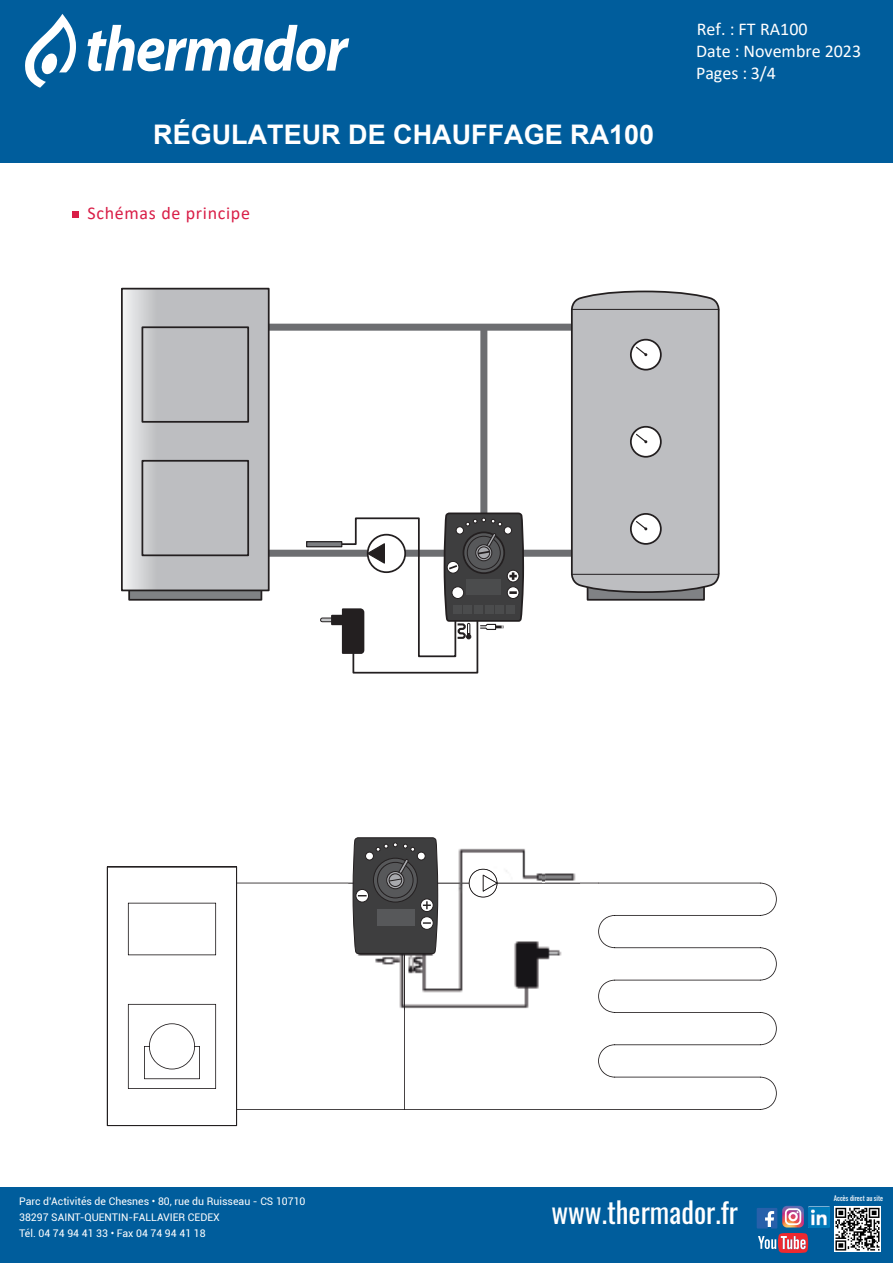
<style>
.page{position:relative;width:893px;height:1263px;background:#fff}
.page>*{position:absolute;margin:0;border:0;box-sizing:border-box;transform-origin:0 0}
.t1{font:28.5px "Oswald";color:#fff}
.t2{font:700 27px "Arial";color:#fff}
.t3{font:18px/21.6px "Calibri";color:#fff}
.t4{font:18px "Calibri";letter-spacing:.035em;color:#d91e47}
.t5{font:10.5px/15.6px "Roboto";color:#fff}
.t6{font:6.9px "Oswald";color:#fff}
.s1{font-style:inherit}
</style>
<div class="page">
<div style="left:0;top:0;width:893px;height:162px;background:#005d9c"></div>
<div style="left:0;top:1187px;width:893px;height:76px;background:#005d9c"></div>
<img style="left:835px;top:1206px;width:45px;height:45px">
<svg style="left:87px;top:25px;width:262px;height:46px"></svg>
<svg style="left:25px;top:14px;width:51px;height:74px"></svg>
<div style="left:72px;top:211px;width:7px;height:6px;background:#d91e47"></div>
<img style="left:808px;top:1206px;width:21px;height:21px">
<svg style="left:757px;top:1206px;width:51px;height:47px"></svg>
<div style="left:480px;top:327px;width:7px;height:212px;background:#6d6e71"></div>
<div style="left:228px;top:550px;width:384px;height:7px;background:#6d6e71"></div>
<div style="left:228px;top:324px;width:366px;height:7px;background:#6d6e71"></div>
<div style="left:129px;top:581px;width:132px;height:19px;background:#808285"></div>
<div style="left:128px;top:580px;width:134px;height:21px;border:2px solid #231f20"></div>
<svg style="left:124px;top:291px;width:143px;height:297px;background:#c2c3c6"></svg>
<div style="left:121px;top:288px;width:149px;height:303px;border:2px solid #231f20"></div>
<div style="left:588px;top:581px;width:116px;height:19px;background:#808285"></div>
<div style="left:587px;top:580px;width:118px;height:21px;border:2px solid #231f20"></div>
<div style="left:142px;top:460px;width:107px;height:96px;border:2px solid #231f20"></div>
<div style="left:142px;top:326px;width:107px;height:97px;border:2px solid #231f20"></div>
<div style="left:307px;top:542px;width:35px;height:5px;background:#7c7e81"></div>
<div style="left:306px;top:541px;width:36px;height:6px;border:1px solid #231f20"></div>
<svg style="left:570px;top:290px;width:135px;height:304px"></svg>
<svg style="left:572px;top:292px;width:147px;height:300px;background:#bababd"></svg>
<svg style="left:320px;top:511px;width:205px;height:163px"></svg>
<svg style="left:107px;top:866px;width:670px;height:260px"></svg>
<img style="left:348px;top:869px;width:232px;height:141px">
<svg style="left:352px;top:837px;width:201px;height:117px"></svg>
<div style="left:377px;top:909px;width:37px;height:17px;background:#57585a"></div>
<h2 class="t2" style="left:153px;top:115px;width:503px">RÉGULATEUR DE CHAUFFAGE RA1<span class="s1">0</span>0</h2>
<h3 class="t4" style="left:88px;top:200px;width:164px">Schémas de principe</h3>
<h3 class="t3" style="left:696px;top:18px;width:167px">Ref. : FT RA100<br>Date : Novembre 2023<br>Pages : 3/4</h3>
<p class="t5" style="left:19px;top:1193px;width:288px">Parc d’Activités de Chesnes • 80, rue du Ruisseau - CS 10710<br>38297 SAINT-QUENTIN-FALLAVIER CEDEX<br>Tél. 04 74 94 41 33 • Fax 04 74 94 41 18</p>
<h1 class="t1" style="left:551px;top:1187px;width:188px">www.thermador.fr</h1>
<p class="t6" style="left:834px;top:1192px;width:51px">Accès direct au site</p>
</div>
